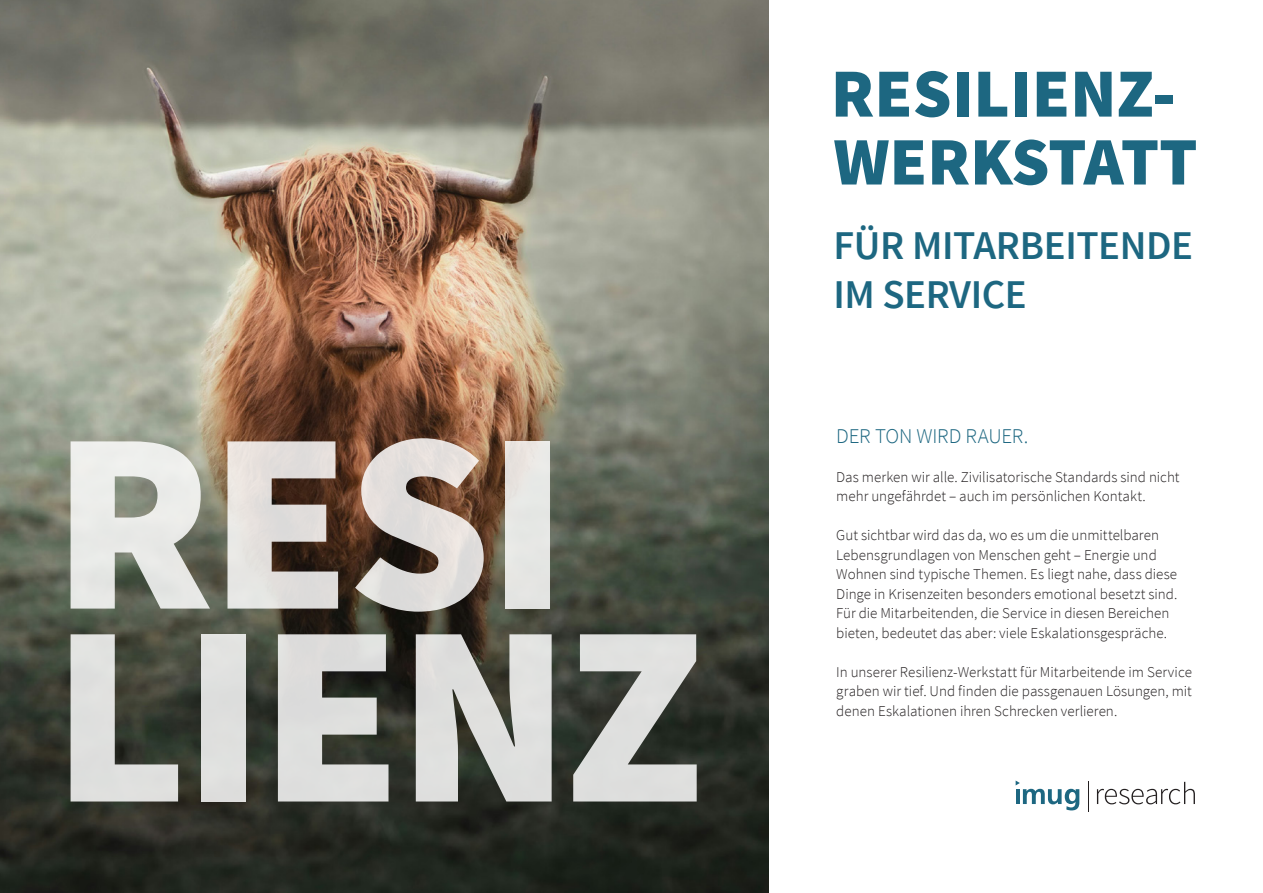
<style>
.page{position:relative;width:1263px;height:893px;background:#fff}
.page>*{position:absolute;margin:0;border:0;box-sizing:border-box;transform-origin:0 0}
.t1{font:900 257.25px/192.9px "Source Sans Pro";letter-spacing:-.02em;color:#fff}
.t2{font:900 69px "Source Sans Pro";color:#1d6781}
.t3{font:900 67.95px "Source Sans Pro";letter-spacing:-.01em;color:#1d6781}
.t4{font:600 40.8px "Source Sans Pro";letter-spacing:-.01em;color:#1d6781}
.Copytext{font:300 21px "Source Sans Pro";letter-spacing:-.015em;color:#1d6781}
.Copytext-2{font:300 15px/19.5px "Source Sans Pro";color:#231f20}
</style>
<div class="page">
<img style="left:0;top:0;width:768px;height:893px">
<svg style="left:1097px;top:782px;width:98px;height:22px"></svg>
<svg style="left:1016px;top:780px;width:63px;height:30px"></svg>
<hr style="left:1088px;top:781px;width:1px;height:31px;background:#231f20">
<h1 class="t1" style="left:52px;top:438px;width:654px">RESI<br>LIENZ</h1>
<p class="t2" style="left:831px;top:49px;width:347px">RESILIENZ-</p>
<p class="t3" style="left:833px;top:118px;width:365px">WERKSTATT</p>
<p class="t4" style="left:833px;top:220px;width:361px">FÜR MITARBEITENDE</p>
<p class="t4" style="left:833px;top:268px;width:195px">IM SERVICE</p>
<p class="Copytext" style="left:836px;top:423px;width:193px">DER TON WIRD RAUER.</p>
<p class="Copytext-2" style="left:836px;top:467px;width:345px">Das merken wir alle. Zivilisatorische Standards sind nicht mehr ungefährdet – auch im persönlichen Kontakt.</p>
<p class="Copytext-2" style="left:836px;top:526px;width:343px">Gut sichtbar wird das da, wo es um die unmittelbaren Lebensgrundlagen von Menschen geht – Energie und Wohnen sind typische Themen. Es liegt nahe, dass diese Dinge in Krisenzeiten besonders emotional besetzt sind.<br>Für die Mitarbeitenden, die Service in diesen Bereichen bieten, bedeutet das aber: viele Eskalationsgespräche.</p>
<p class="Copytext-2" style="left:836px;top:662px;width:357px;text-align:justify">In unserer Resilienz-Werkstatt für Mitarbeitende im Service graben wir tief. Und finden die passgenauen Lösungen, mit denen Eskalationen ihren Schrecken verlieren.</p>
</div>
